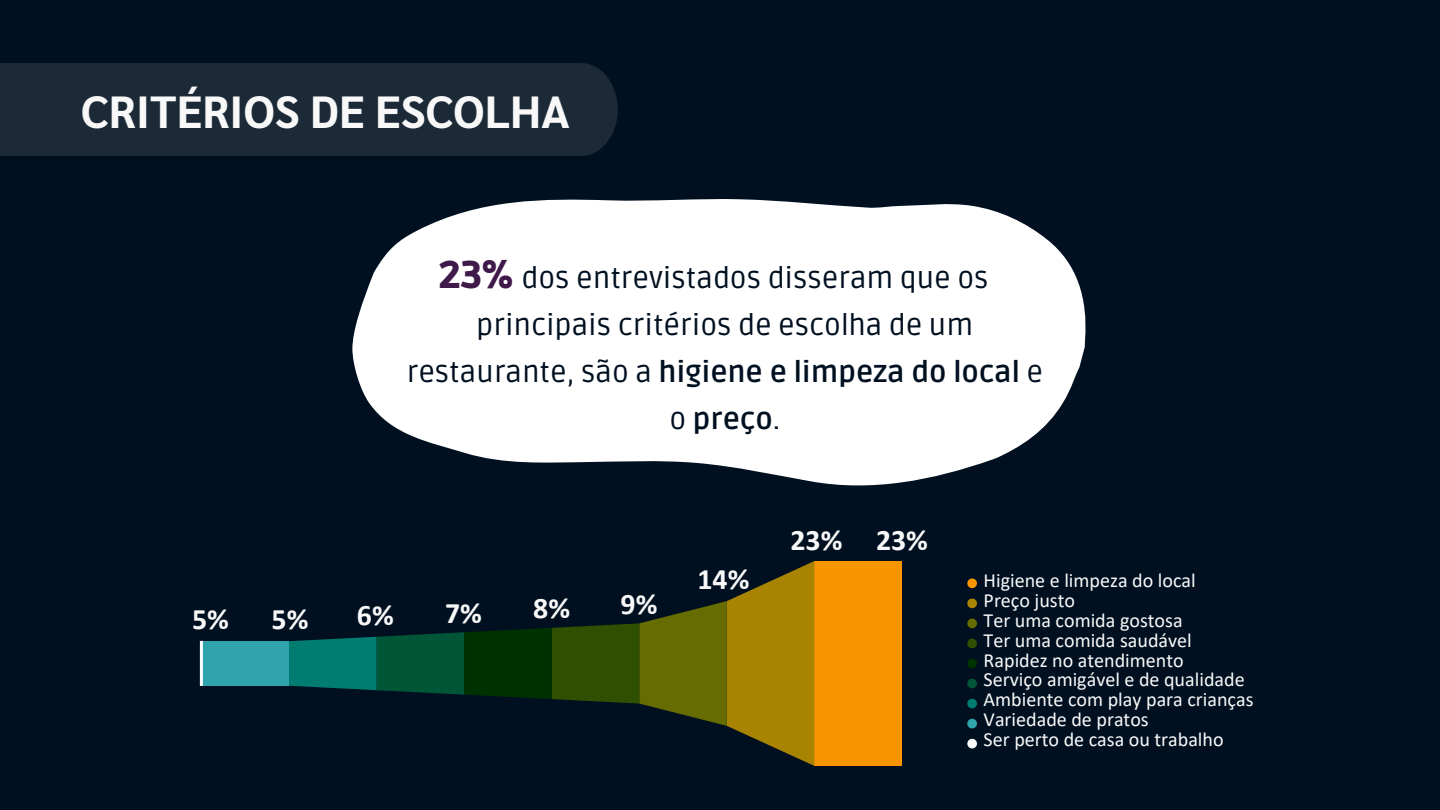
<style>
.page{position:relative;width:1440px;height:810px;background:#001020}
.page>*{position:absolute;margin:0;border:0;box-sizing:border-box;transform-origin:0 0}
.t1{font:700 45px "Sarabun";color:#f8f8f8}
.t2{font:900 38.4px "Ruda";color:#3e194a}
.t3{font:700 29.8px "Calibri";color:#f8f8f8}
.t4{font:29.2px/47.2px "Ruda";color:#001020;text-align:center}
.t5{font:20.1px/19.9px "Calibri";color:#f8f8f8}
.s1{color:#fff}
.s2{font-weight:700}
</style>
<div class="page">
<div style="left:814px;top:561px;width:88px;height:205px;background:#f89500"></div>
<svg style="left:289px;top:561px;width:525px;height:205px"></svg>
<div style="left:201px;top:641px;width:88px;height:45px;background:#30a4ad"></div>
<hr style="left:200px;top:641px;width:3px;height:45px;background:#fff">
<div style="left:0;top:63px;width:618px;height:93px;background:#1c2a38"></div>
<svg style="left:967px;top:578px;width:10px;height:10px"></svg>
<svg style="left:967px;top:599px;width:10px;height:9px"></svg>
<svg style="left:967px;top:619px;width:10px;height:9px"></svg>
<svg style="left:967px;top:639px;width:10px;height:9px"></svg>
<svg style="left:967px;top:659px;width:10px;height:9px"></svg>
<svg style="left:967px;top:679px;width:10px;height:9px"></svg>
<svg style="left:967px;top:699px;width:10px;height:9px"></svg>
<svg style="left:967px;top:719px;width:10px;height:9px"></svg>
<svg style="left:967px;top:739px;width:10px;height:9px"></svg>
<svg style="left:352px;top:199px;width:734px;height:287px;fill:#fff"></svg>
<h1 class="t1" style="left:81px;top:80px;width:491px">CRITÉRIOS DE ESCOLHA</h1>
<h2 class="t2" style="left:439px;top:252px;width:76px">23%</h2>
<h3 class="t4" style="left:407px;top:255px;width:638px"><span class="s1">23%</span> dos entrevistados disseram que os principais critérios de escolha de um restaurante, são a <span class="s2">higiene e limpeza do local</span> e o <span class="s2">preço</span>.</h3>
<h3 class="t3" style="left:192px;top:606px;width:38px">5%</h3>
<h3 class="t3" style="left:272px;top:606px;width:38px">5%</h3>
<h3 class="t3" style="left:357px;top:602px;width:38px">6%</h3>
<h3 class="t3" style="left:445px;top:601px;width:38px">7%</h3>
<h3 class="t3" style="left:533px;top:596px;width:38px">8%</h3>
<h3 class="t3" style="left:621px;top:591px;width:38px">9%</h3>
<h3 class="t3" style="left:697px;top:567px;width:53px">14%</h3>
<h3 class="t3" style="left:791px;top:528px;width:53px">23%</h3>
<h3 class="t3" style="left:876px;top:528px;width:53px">23%</h3>
<p class="t5" style="left:984px;top:572px;width:271px">Higiene e limpeza do local<br>Preço justo<br>Ter uma comida gostosa<br>Ter uma comida saudável<br>Rapidez no atendimento<br>Serviço amigável e de qualidade<br>Ambiente com play para crianças<br>Variedade de pratos<br>Ser perto de casa ou trabalho</p>
</div>
